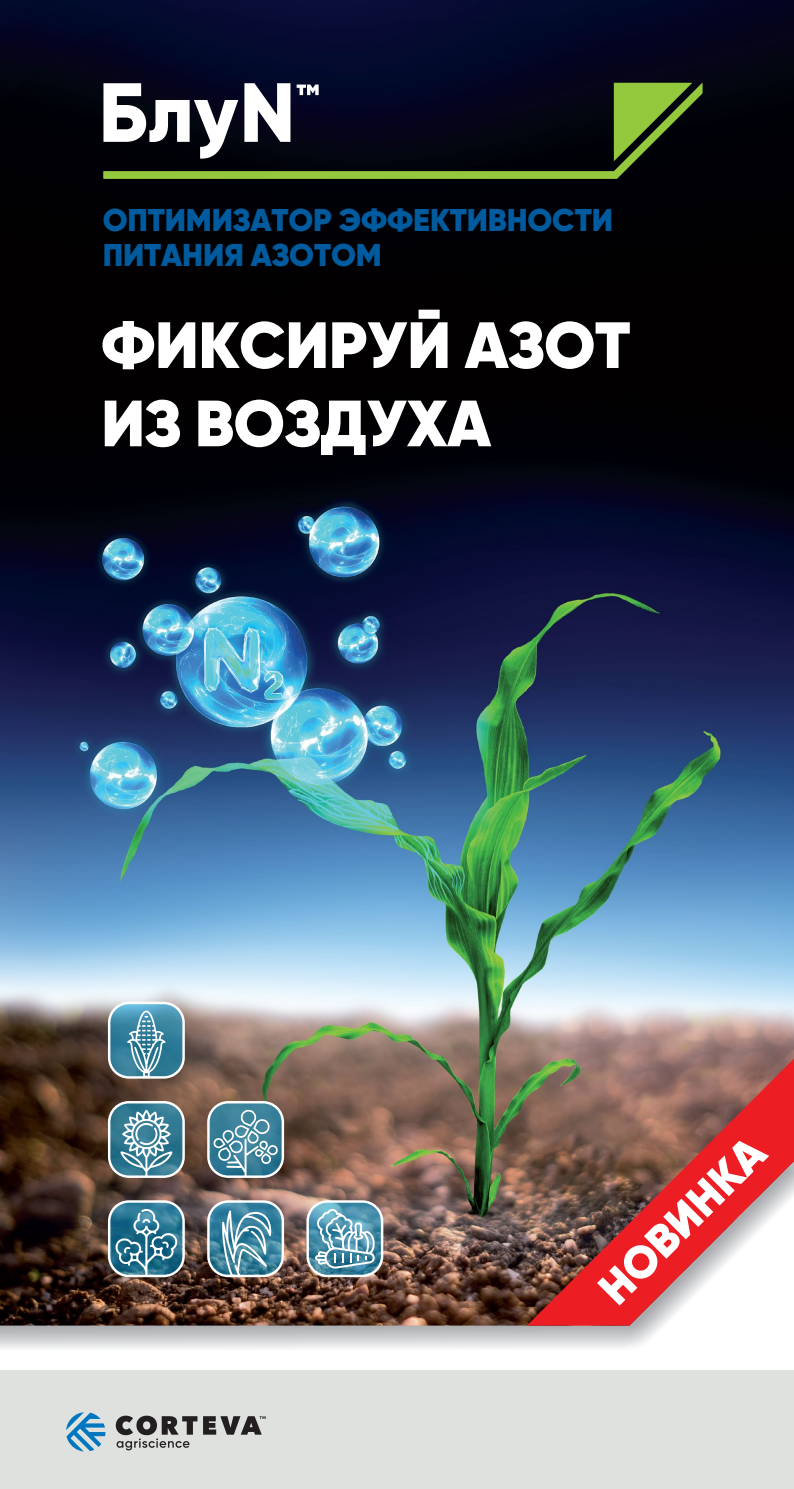
<style>
.page{position:relative;width:794px;height:1489px;background:#fff}
.page>*{position:absolute;margin:0;border:0;box-sizing:border-box;transform-origin:0 0}
.t1{font:900 65.27px/78.2px "Gilroy";letter-spacing:-.01em;color:#fff}
.t2{font:900 45.5px "Gilroy";color:#fff}
.t3{font:900 31.5px/35px "Gilroy";letter-spacing:-.005em;color:#005b9e}
</style>
<div class="page">
<img style="left:0;top:1325px;width:663px;height:23px">
<img style="left:0;top:0;width:794px;height:1325px">
<svg style="left:109px;top:1201px;width:75px;height:74px"></svg>
<svg style="left:208px;top:1201px;width:75px;height:74px;background:#4086a2"></svg>
<svg style="left:308px;top:1201px;width:74px;height:74px"></svg>
<svg style="left:109px;top:1102px;width:75px;height:74px;background:#3e8097"></svg>
<svg style="left:109px;top:1002px;width:75px;height:75px;background:#448da9"></svg>
<svg style="left:208px;top:1102px;width:75px;height:74px"></svg>
<svg style="left:115px;top:1208px;width:62px;height:68px;background:#4987a0"></svg>
<svg style="left:213px;top:1109px;width:65px;height:67px;background:#5f98ac"></svg>
<svg style="left:127px;top:1009px;width:39px;height:66px;background:#66a0b5"></svg>
<svg style="left:120px;top:1109px;width:52px;height:65px"></svg>
<svg style="left:315px;top:1207px;width:61px;height:61px"></svg>
<svg style="left:222px;top:1210px;width:49px;height:66px"></svg>
<div style="left:108px;top:1200px;width:77px;height:76px;border:2px solid #fff;border-radius:20px"></div>
<div style="left:207px;top:1200px;width:77px;height:76px;border:2px solid #fff;border-radius:20px"></div>
<div style="left:306px;top:1200px;width:77px;height:76px;border:2px solid #fff;border-radius:20px"></div>
<div style="left:108px;top:1100px;width:77px;height:77px;border:2px solid #fff;border-radius:20px"></div>
<div style="left:108px;top:1001px;width:77px;height:77px;border:2px solid #fff;border-radius:20px"></div>
<div style="left:207px;top:1100px;width:77px;height:77px;border:2px solid #fff;border-radius:20px"></div>
<div style="left:0;top:1369px;width:794px;height:119px;background:#dfe1df"></div>
<svg style="left:527px;top:1033px;width:267px;height:292px;background:#b26a65"></svg>
<svg style="left:103px;top:83px;width:599px;height:96px;background:#131a18"></svg>
<svg style="left:614px;top:83px;width:78px;height:78px;background:#5b7b28"></svg>
<svg style="left:103px;top:83px;width:135px;height:76px"></svg>
<svg style="left:297px;top:85px;width:22px;height:10px"></svg>
<svg style="left:244px;top:83px;width:46px;height:59px"></svg>
<svg style="left:66px;top:1412px;width:39px;height:39px"></svg>
<svg style="left:203px;top:1416px;width:63px;height:18px"></svg>
<svg style="left:116px;top:1415px;width:81px;height:35px"></svg>
<p class="t3" style="left:103px;top:202px;width:512px">ОПТИМИЗАТОР ЭФФЕКТИВНОСТИ<br>ПИТАНИЯ АЗОТОМ</p>
<h1 class="t1" style="left:101px;top:306px;width:531px">ФИКСИРУЙ АЗОТ<br>ИЗ ВОЗДУХА</h1>
<h2 class="t2" style="left:586px;top:1275px;width:215px;rotate:-45deg">НОВИНКА</h2>
</div>
